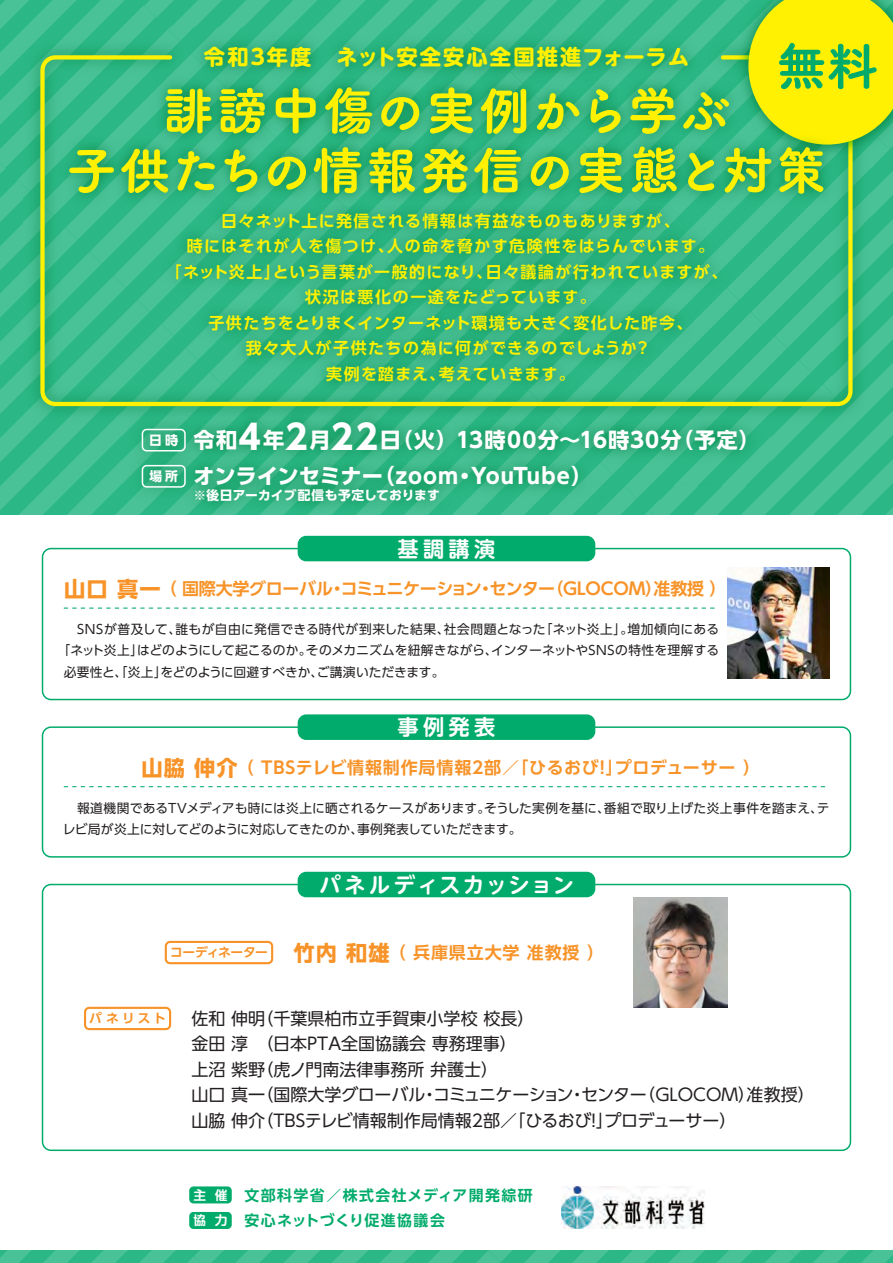
<style>
.page{position:relative;width:893px;height:1263px;background:#fff}
.page>*{position:absolute;margin:0;border:0;box-sizing:border-box;transform-origin:0 0}
.t1{font:51px/59.6px "Tsuku A Rd Gothic Std E";letter-spacing:.005em;color:#fff101;text-align:center}
.t2{font:51px "Tsuku A Rd Gothic Std E";color:#00ab6b}
.t3{font:700 21.3px/36.2px "UD Shin Go Pro";letter-spacing:.035em;color:#fff}
.t4{font:700 21.3px "UD Shin M Go Pro";letter-spacing:.1em;color:#fff101}
.t5{font:700 21.3px "UD Shin M Go Pro De";letter-spacing:.08em;color:#fff}
.t6{font:700 21.3px "UD Shin M Go Pro De";letter-spacing:.16em;color:#fff}
.t7{font:16.95px/25.5px "UD Shin Go Pro";color:#231f20}
.t8{font:700 16.95px "UD Shin Go Pro De";letter-spacing:.05em;color:#f79328}
.t9{font:700 16.95px "UD Shin Go Pro De";letter-spacing:-.01em;color:#f79328}
.t10{font:700 15.9px/25.5px "UD Shin Go Pro De";letter-spacing:.085em;color:#fff101;text-align:center}
.t11{font:700 14.85px "UD Shin Go Pro De";letter-spacing:.1em;color:#00ab6b}
.t12{font:700 14.85px "UD Shin Go Pro De";letter-spacing:.065em;color:#00ab6b}
.t13{font:12.75px/21.3px "UD Shin Go Pro";letter-spacing:.01em;color:#231f20}
.t14{font:12.75px "UD Shin Go Pro";letter-spacing:.035em;color:#231f20}
.t15{font:700 12.75px "UD Shin Go Pro";letter-spacing:.015em;color:#fff}
.t16{font:700 12.75px "UD Shin Go Pro De";letter-spacing:.24em;color:#f79328}
.t17{font:700 12.75px "UD Shin M Go Pro De";color:#fff}
.s1{font-size:34.05px}
.s2{font-family:"UD Shin Go Pro";font-size:21.3px}
.s3{font-size:12.75px}
.s4{font-family:"UD Shin M Go Pro De";font-size:12.75px;color:#fff}
</style>
<div class="page">
<svg style="left:0;top:0;width:893px;height:514px;background:#3abc8e"></svg>
<svg style="left:0;top:1250px;width:893px;height:13px;background:#3abd8f"></svg>
<img style="left:21px;top:36px;width:851px;height:389px">
<img style="left:729px;top:0;width:164px;height:164px">
<svg style="left:748px;top:0;width:145px;height:145px;background:#e3e811"></svg>
<img style="left:62px;top:224px;width:770px;height:181px">
<img style="left:23px;top:66px;width:847px;height:158px">
<img style="left:163px;top:27px;width:567px;height:65px">
<img style="left:174px;top:401px;width:596px;height:85px">
<img style="left:122px;top:409px;width:83px;height:37px">
<div style="left:142px;top:429px;width:44px;height:22px;border:2px solid #fff;border-radius:4px"></div>
<img style="left:174px;top:440px;width:485px;height:75px">
<img style="left:122px;top:446px;width:83px;height:61px">
<div style="left:142px;top:465px;width:44px;height:23px;border:2px solid #fff;border-radius:4px"></div>
<img style="left:561px;top:1186px;width:144px;height:43px">
<div style="left:42px;top:548px;width:809px;height:152px;border:1px solid #00ab6b;border-radius:9px"></div>
<div style="left:298px;top:536px;width:297px;height:25px;background:#00ab6b;border-radius:9px"></div>
<svg style="left:64px;top:608px;width:651px;height:1px"></svg>
<div style="left:42px;top:726px;width:809px;height:132px;border:1px solid #00ab6b;border-radius:9px"></div>
<div style="left:298px;top:714px;width:297px;height:26px;background:#00ab6b;border-radius:9px"></div>
<svg style="left:64px;top:786px;width:762px;height:1px"></svg>
<div style="left:298px;top:872px;width:297px;height:25px;background:#00ab6b;border-radius:9px"></div>
<div style="left:189px;top:1186px;width:43px;height:17px;background:#00ab6b;border-radius:4px"></div>
<div style="left:189px;top:1212px;width:43px;height:17px;background:#00ab6b;border-radius:4px"></div>
<div style="left:84px;top:1007px;width:87px;height:23px;border:2px solid #f79328;border-radius:4px"></div>
<img style="left:727px;top:568px;width:102px;height:110px">
<div style="left:165px;top:941px;width:108px;height:23px;border:2px solid #f79328;border-radius:4px"></div>
<img style="left:634px;top:897px;width:93px;height:111px">
<h2 class="t4" style="left:204px;top:40px;width:487px">令和3年度　ネット安全安心全国推進フォーラム</h2>
<h1 class="t2" style="left:776px;top:26px;width:104px">無料</h1>
<h1 class="t1" style="left:66px;top:78px;width:762px">誹謗中傷の実例から学ぶ<br>子供たちの情報発信の実態と対策</h1>
<p class="t10" style="left:166px;top:207px;width:563px">日々ネット上に発信される情報は有益なものもありますが、<br>時にはそれが人を傷つけ、人の命を脅かす危険性をはらんでいます。<br>「ネット炎上」という言葉が一般的になり、日々議論が行われていますが、状況は悪化の一途をたどっています。<br>子供たちをとりまくインターネット環境も大きく変化した昨今、<br>我々大人が子供たちの為に何ができるのでしょうか？<br>実例を踏まえ、考えていきます。</p>
<h2 class="t3" style="left:193px;top:421px;width:568px;text-indent:-44px"><sup>日時</sup> 令和<span class="s1">4</span>年<span class="s1">2</span>月<span class="s1">22</span>日（火）13時00分～16時30分（予定）オンラインセミナー（zoom・YouTube）</h2>
<p class="t15" style="left:193px;top:485px;width:248px">※後日アーカイブ配信も予定しております</p>
<p class="t15" style="left:149px;top:466px;width:30px">場所</p>
<h2 class="t6" style="left:398px;top:531px;width:99px">基調講演</h2>
<h3 class="t9" style="left:64px;top:575px;width:664px"><span class="s2">山口 真一</span>（ 国際大学グローバル・コミュニケーション・センター（GLOCOM）准教授 ）</h3>
<p class="t14" style="left:64px;top:619px;width:657px">　SNSが普及して、誰もが自由に発信できる時代が到来した結果、社会問題となった「ネット炎上」。増加傾向にある</p>
<p class="t13" style="left:57px;top:640px;width:663px">「ネット炎上」はどのようにして起こるのか。そのメカニズムを紐解きながら、インターネットやSNSの特性を理解する</p>
<p class="t13" style="left:64px;top:661px;width:382px">必要性と、「炎上」をどのように回避すべきか、ご講演いただきます。</p>
<h2 class="t6" style="left:398px;top:710px;width:99px">事例発表</h2>
<h3 class="t8" style="left:141px;top:754px;width:620px"><span class="s2">山脇 伸介</span> （ TBSテレビ情報制作局情報2部／「ひるおび！」プロデューサー ）</h3>
<p class="t13" style="left:63px;top:797px;width:768px">　報道機関であるTVメディアも時には炎上に晒されるケースがあります。そうした実例を基に、番組で取り上げた炎上事件を踏まえ、テレビ局が炎上に対してどのように対応してきたのか、事例発表していただきます。</p>
<h2 class="t5" style="left:319px;top:867px;width:256px">パネルディスカッション</h2>
<h3 class="t8" style="left:170px;top:939px;width:435px"><span class="s3">コーディネーター</span> <span class="s2">竹内 和雄</span> （ 兵庫県立大学 准教授 ）</h3>
<p class="t16" style="left:89px;top:1008px;width:78px">パネリスト</p>
<h3 class="t7" style="left:191px;top:1005px;width:625px">佐和 伸明（千葉県柏市立手賀東小学校 校長）<br>金田 淳　（日本PTA全国協議会 専務理事）<br>上沼 紫野（虎ノ門南法律事務所 弁護士）<br>山口 真一（国際大学グローバル・コミュニケーション・センター（GLOCOM）准教授）山脇 伸介（TBSテレビ情報制作局情報2部／「ひるおび！」プロデューサー）</h3>
<p class="t11" style="left:244px;top:1183px;width:290px">文部科学省／株式会社メディア開発綜研</p>
<p class="t17" style="left:193px;top:1184px;width:36px">主 催</p>
<p class="t12" style="left:193px;top:1208px;width:253px"><span class="s4">協 力</span> 安心ネットづくり促進協議会</p>
</div>
